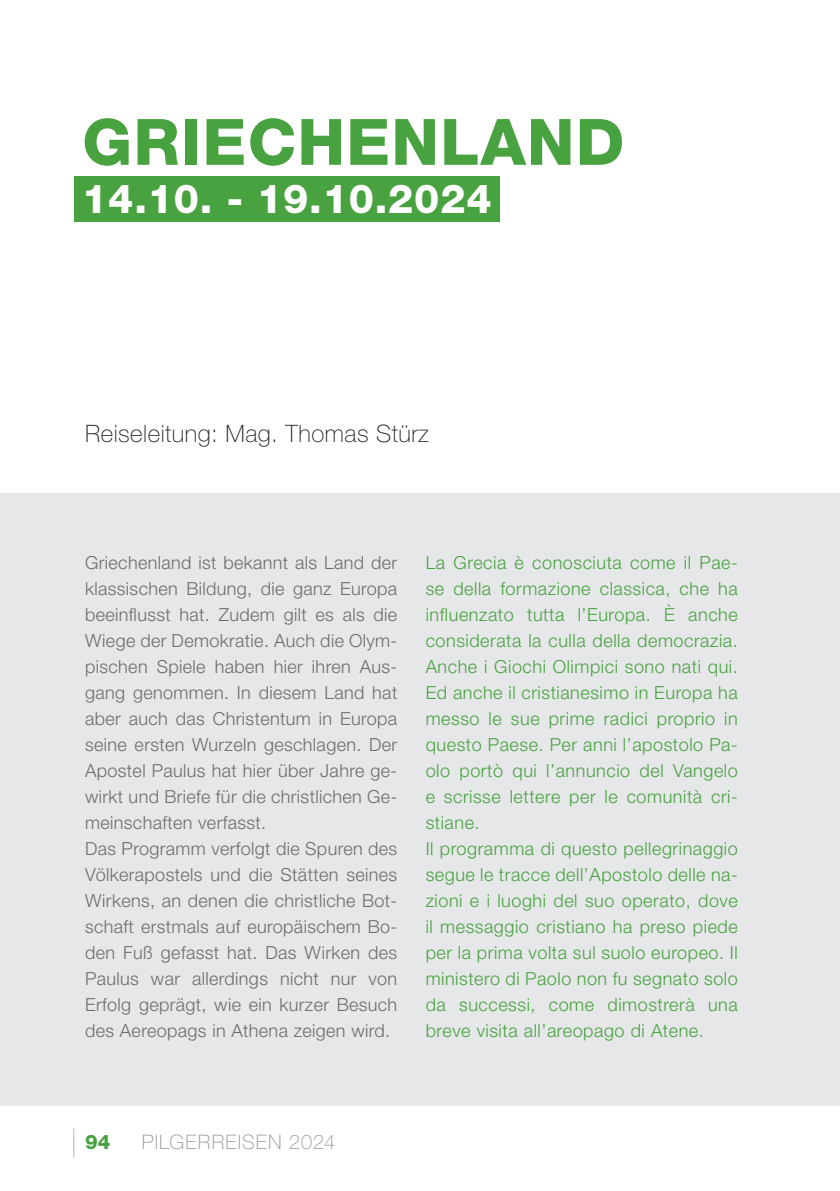
<style>
.page{position:relative;width:840px;height:1191px;background:#fff}
.page>*{position:absolute;margin:0;border:0;box-sizing:border-box;transform-origin:0 0}
.t1{font:800 64px "Helvetica Neue LT Std";letter-spacing:.02em;color:#49a240}
.t2{font:800 40px "Helvetica Neue LT Std";letter-spacing:.02em;color:#fff}
.t3{font:100 24px "Helvetica Neue LT Std";letter-spacing:.02em;color:#231f20}
.t4{font:100 20px "Helvetica Neue LT Std";letter-spacing:.05em;color:#939598}
.t5{font:800 20px "Helvetica Neue LT Std";color:#49a240}
.t6{font:300 18px/26px "Helvetica Neue LT Std";letter-spacing:.02em;color:#6c6d70}
.t7{font:300 18px/26px "Helvetica Neue LT Std";letter-spacing:.03em;color:#49a240}
</style>
<div class="page">
<div style="left:0;top:493px;width:839px;height:613px;background:#e6e7e9"></div>
<div style="left:74px;top:176px;width:425px;height:45px;background:#49a240"></div>
<svg style="left:73px;top:1128px;width:1px;height:29px"></svg>
<h1 class="t1" style="left:82px;top:104px;width:543px">GRIECHENLAND</h1>
<h2 class="t2" style="left:82px;top:175px;width:410px">14.10. - 19.10.2024</h2>
<h3 class="t3" style="left:85px;top:420px;width:345px">Reiseleitung: Mag. Thomas Stürz</h3>
<p class="t6" style="left:85px;top:549px;width:313px">Griechenland ist bekannt als Land der klassischen Bildung, die ganz Europa beeinflusst hat. Zudem gilt es als die Wiege der Demokratie. Auch die Olym&shy;pischen Spiele haben hier ihren Aus&shy;gang genommen. In diesem Land hat aber auch das Christentum in Europa seine ersten Wurzeln geschlagen. Der Apostel Paulus hat hier über Jahre ge&shy;wirkt und Briefe für die christlichen Ge&shy;meinschaften verfasst.<br>Das Programm verfolgt die Spuren des Völkerapostels und die Stätten seines Wirkens, an denen die christliche Bot&shy;schaft erstmals auf europäischem Bo&shy;den Fuß gefasst hat. Das Wirken des Paulus war allerdings nicht nur von Erfolg geprägt, wie ein kurzer Besuch des Aereopags in Athena zeigen wird.</p>
<p class="t7" style="left:425px;top:549px;width:313px">La Grecia è conosciuta come il Pae&shy;se della formazione classica, che ha influenzato tutta l’Europa. È anche considerata la culla della democrazia.<br>Anche i Giochi Olimpici sono nati qui.<br>Ed anche il cristianesimo in Europa ha messo le sue prime radici proprio in questo Paese. Per anni l’apostolo Pa&shy;olo portò qui l’annuncio del Vangelo e scrisse lettere per le comunità cri&shy;stiane.<br>Il programma di questo pellegrinaggio segue le tracce dell’Apostolo delle na&shy;zioni e i luoghi del suo operato, dove il messaggio cristiano ha preso piede per la prima volta sul suolo europeo. Il ministero di Paolo non fu segnato solo da successi, come dimostrerà una breve visita all’areopago di Atene.</p>
<p class="t5" style="left:85px;top:1129px;width:27px">94</p>
<p class="t4" style="left:142px;top:1130px;width:195px">PILGERREISEN 2024</p>
</div>
